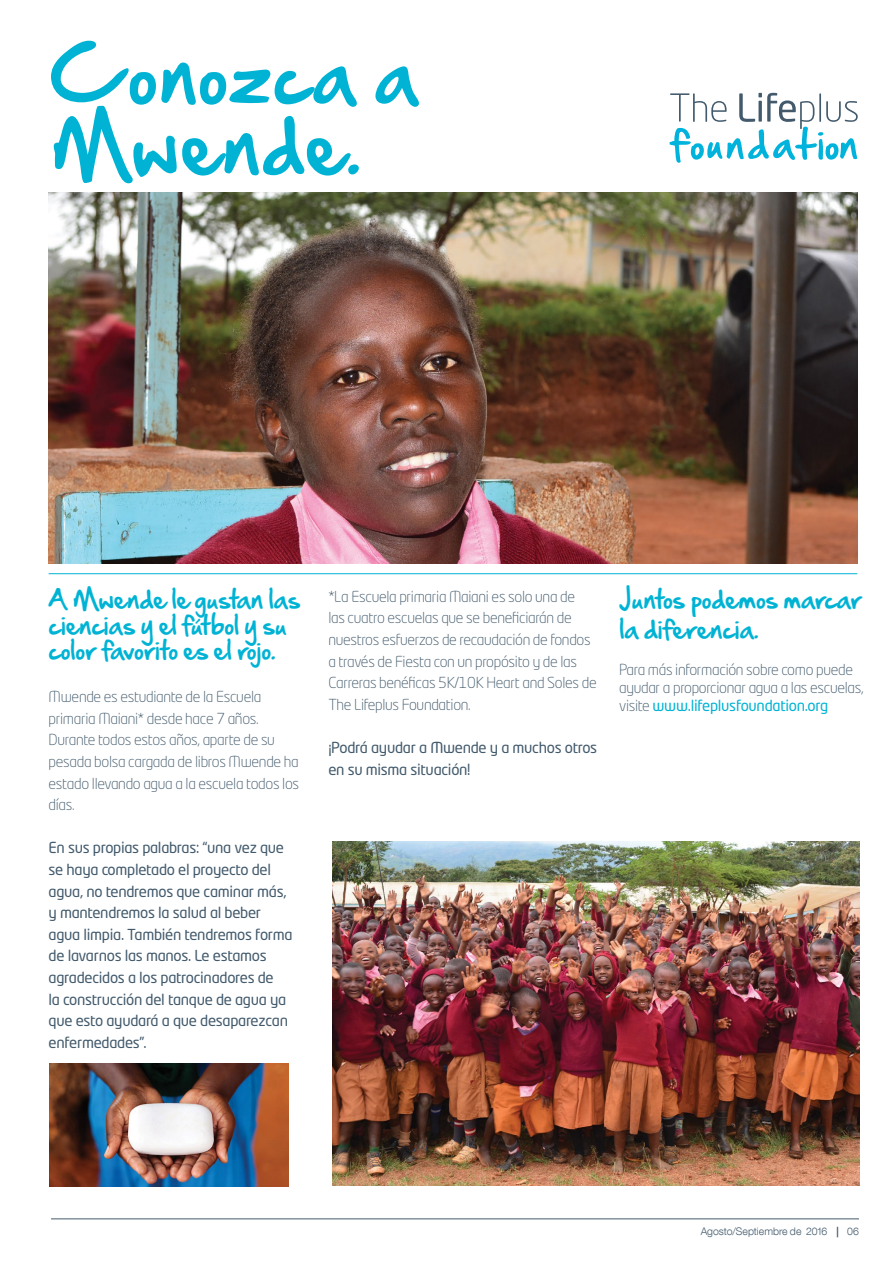
<style>
.page{position:relative;width:893px;height:1263px;background:#fff}
.page>*{position:absolute;margin:0;border:0;box-sizing:border-box;transform-origin:0 0}
.t1{font:69px/70.5px "Lifeplus";color:#00b3d4}
.t2{font:22.5px/25.5px "Lifeplus";letter-spacing:-.02em;color:#00b3d4}
.t3{font:300 15px/21.6px "Neo Tech Pro";letter-spacing:-.02em;color:#425a6c}
.t4{font:15px/21.6px "Neo Tech Pro";letter-spacing:-.02em;color:#425a6c}
.t5{font:300 10.5px "Helvetica Neue LT Com";color:#425a6c}
.s1{font-weight:400;color:#00b3d4}
.s2{font-weight:700}
</style>
<div class="page">
<hr style="left:51px;top:1218px;width:808px;height:1px;background:#425a6c">
<svg style="left:670px;top:93px;width:188px;height:70px"></svg>
<hr style="left:49px;top:573px;width:808px;height:1px;background:#00b3d4">
<img style="left:49px;top:192px;width:808px;height:372px">
<img style="left:333px;top:841px;width:526px;height:345px">
<img style="left:50px;top:1064px;width:239px;height:123px">
<h1 class="t1" style="left:49px;top:43px;width:371px">Conozca a<br>Mwende.</h1>
<h2 class="t2" style="left:49px;top:587px;width:253px">A Mwende le gustan las ciencias y el fútbol y su color favorito es el rojo.</h2>
<p class="t3" style="left:49px;top:686px;width:252px">Mwende es estudiante de la Escuela primaria Maiani* desde hace 7 años.<br>Durante todos estos años, aparte de su pesada bolsa cargada de libros Mwende ha estado llevando agua a la escuela todos los días.</p>
<p class="t4" style="left:49px;top:837px;width:246px">En sus propias palabras: “una vez que se haya completado el proyecto del agua, no tendremos que caminar más, y mantendremos la salud al beber agua limpia. También tendremos forma de lavarnos las manos. Le estamos agradecidos a los patrocinadores de<br>la construcción del tanque de agua ya que esto ayudará a que desaparezcan enfermedades”.</p>
<p class="t3" style="left:328px;top:585px;width:270px">*La Escuela primaria Maiani es solo una de<br>las cuatro escuelas que se beneficiarán de nuestros esfuerzos de recaudación de fondos a través de Fiesta con un propósito y de las Carreras benéficas 5K/10K Heart and Soles de The Lifeplus Foundation.</p>
<p class="t4" style="left:328px;top:736px;width:270px">¡Podrá ayudar a Mwende y a muchos otros en su misma situación!</p>
<h2 class="t2" style="left:619px;top:585px;width:244px;line-height:30px">Juntos podemos marcar la diferencia.</h2>
<p class="t3" style="left:619px;top:661px;width:246px;line-height:18px">Para más información sobre como puede ayudar a proporcionar agua a las escuelas, visite <span class="s1">www.lifeplusfoundation.org</span></p>
<p class="t5" style="left:701px;top:1225px;width:140px">Agosto/Septiembre de 2016 <span class="s2">|</span></p>
<p class="t5" style="left:847px;top:1225px;width:13px">06</p>
</div>
